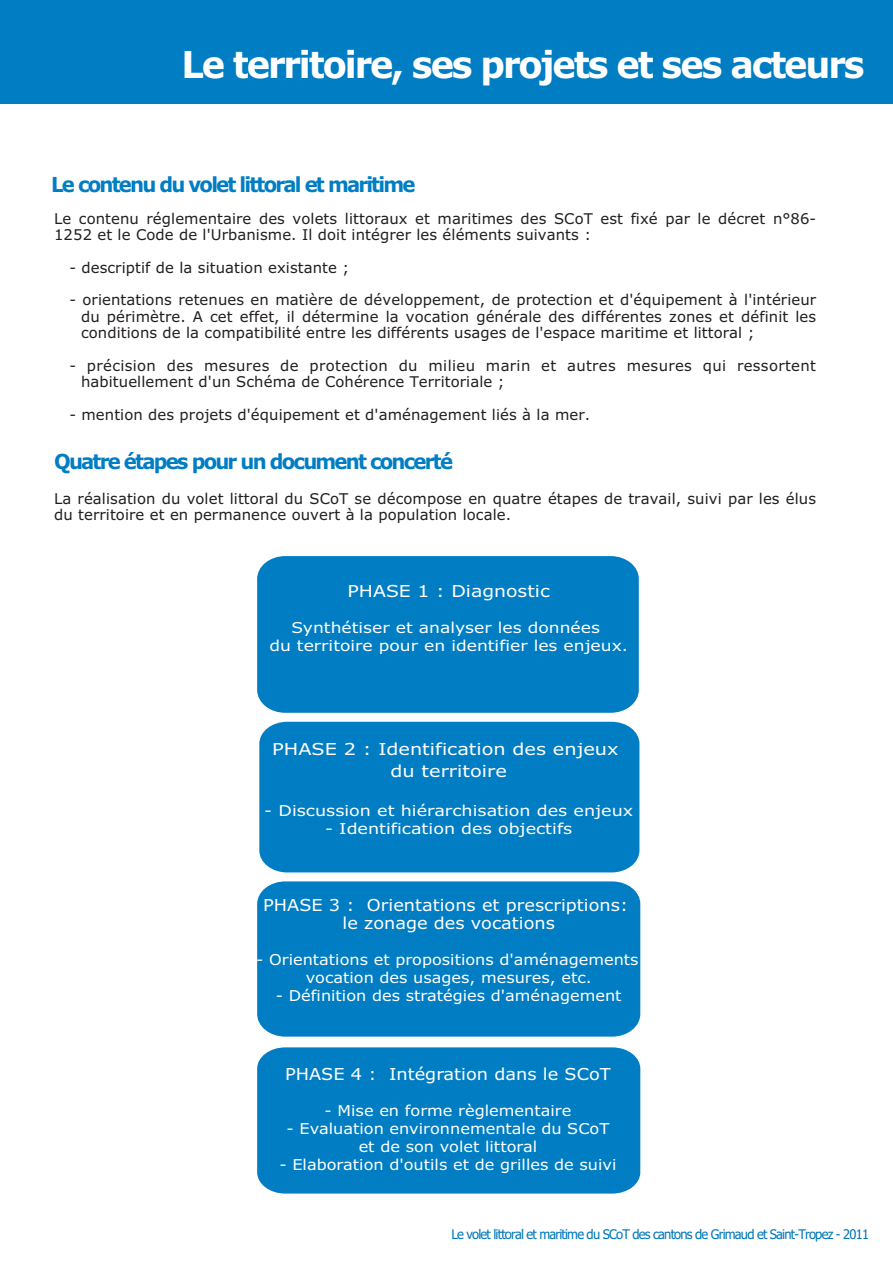
<style>
.page{position:relative;width:893px;height:1263px;background:#fff}
.page>*{position:absolute;margin:0;border:0;box-sizing:border-box;transform-origin:0 0}
.t1{font:700 37.05px "Verdana";letter-spacing:-.06em;color:#fff;scale:.95 1}
.t2{font:700 20.7px "Verdana";letter-spacing:-.09em;color:#007dc3;scale:.95 1}
.t3{font:16.5px/18px "Verdana";color:#fff;text-align:center;scale:1.07 1}
.t4{font:16.5px/21.3px "Verdana";color:#fff;text-align:center;scale:1.17 1}
.t5{font:16.5px "Verdana";color:#fff;scale:1.08 1}
.t6{font:16.5px "Verdana";color:#fff;scale:1.15 1}
.t7{font:15px/18px "Verdana";color:#fff;text-align:center;scale:1.08 1}
.t8{font:15px/18px "Verdana";color:#fff;text-align:center;scale:1.07 1}
.t9{font:15px/18px "Verdana";color:#fff;text-align:center;scale:1.15 1}
.t10{font:15px "Verdana";color:#fff;scale:1.17 1}
.t11{font:14.85px/16.4px "Verdana";letter-spacing:.005em;color:#231f20}
.t12{font:14.85px/16.4px "Verdana";letter-spacing:.025em;color:#231f20}
.t13{font:13.35px "Tahoma";letter-spacing:-.06em;color:#0078b9}
</style>
<div class="page">
<div style="left:0;top:1px;width:893px;height:103px;background:#007dc3"></div>
<div style="left:257px;top:556px;width:382px;height:157px;background:#007dc3"></div>
<div style="left:259px;top:722px;width:380px;height:150px;background:#007dc3"></div>
<div style="left:257px;top:1047px;width:383px;height:147px;background:#007dc3"></div>
<div style="left:257px;top:881px;width:383px;height:156px;background:#007dc3"></div>
<h1 class="t1" style="left:181px;top:50px;width:721px">Le territoire, ses projets et ses acteurs</h1>
<h2 class="t2" style="left:51px;top:176px;width:385px">Le contenu du volet littoral et maritime</h2>
<p class="t11" style="left:54px;top:212px;width:764px">Le contenu réglementaire des volets littoraux et maritimes des SCoT est fixé par le décret n°86-<br>1252 et le Code de l'Urbanisme. Il doit intégrer les éléments suivants :</p>
<p class="t11" style="left:69px;top:261px;width:281px">- descriptif de la situation existante ;</p>
<p class="t11" style="left:81px;top:293px;width:737px;text-align:justify;text-indent:-12px">- orientations retenues en matière de développement, de protection et d'équipement à l'intérieur du périmètre. A cet effet, il détermine la vocation générale des différentes zones et définit les conditions de la compatibilité entre les différents usages de l'espace maritime et littoral ;</p>
<p class="t12" style="left:81px;top:358px;width:736px;text-indent:-12px">- précision des mesures de protection du milieu marin et autres mesures qui ressortent habituellement d'un Schéma de Cohérence Territoriale ;</p>
<p class="t11" style="left:69px;top:407px;width:522px">- mention des projets d'équipement et d'aménagement liés à la mer.</p>
<h2 class="t2" style="left:54px;top:453px;width:421px">Quatre étapes pour un document concerté</h2>
<p class="t11" style="left:54px;top:492px;width:763px">La réalisation du volet littoral du SCoT se décompose en quatre étapes de travail, suivi par les élus du territoire et en permanence ouvert à la population locale.</p>
<p class="t6" style="left:348px;top:584px;width:177px">PHASE 1 : Diagnostic</p>
<p class="t9" style="left:269px;top:620px;width:313px">Synthétiser et analyser les données<br>du territoire pour en identifier les enjeux.</p>
<p class="t4" style="left:272px;top:740px;width:297px">PHASE 2 : Identification des enjeux du territoire</p>
<p class="t10" style="left:264px;top:805px;width:317px">- Discussion et hiérarchisation des enjeux</p>
<p class="t10" style="left:325px;top:823px;width:213px">- Identification des objectifs</p>
<p class="t3" style="left:263px;top:897px;width:342px">PHASE 3 : Orientations et prescriptions: le zonage des vocations</p>
<p class="t8" style="left:240px;top:952px;width:386px">* - Orientations et propositions d'aménagements : vocation des usages, mesures, etc.</p>
<p class="t8" style="left:276px;top:988px;width:324px">- Définition des stratégies d'aménagement</p>
<p class="t5" style="left:285px;top:1068px;width:303px">PHASE 4 : Intégration dans le SCoT</p>
<p class="t7" style="left:325px;top:1103px;width:230px">- Mise en forme règlementaire</p>
<p class="t7" style="left:287px;top:1121px;width:300px">- Evaluation environnementale du SCoT et de son volet littoral</p>
<p class="t7" style="left:279px;top:1157px;width:314px">- Elaboration d'outils et de grilles de suivi</p>
<p class="t13" style="left:451px;top:1229px;width:419px">Le volet littoral et maritime du SCoT des cantons de Grimaud et Saint-Tropez - 2011</p>
</div>
